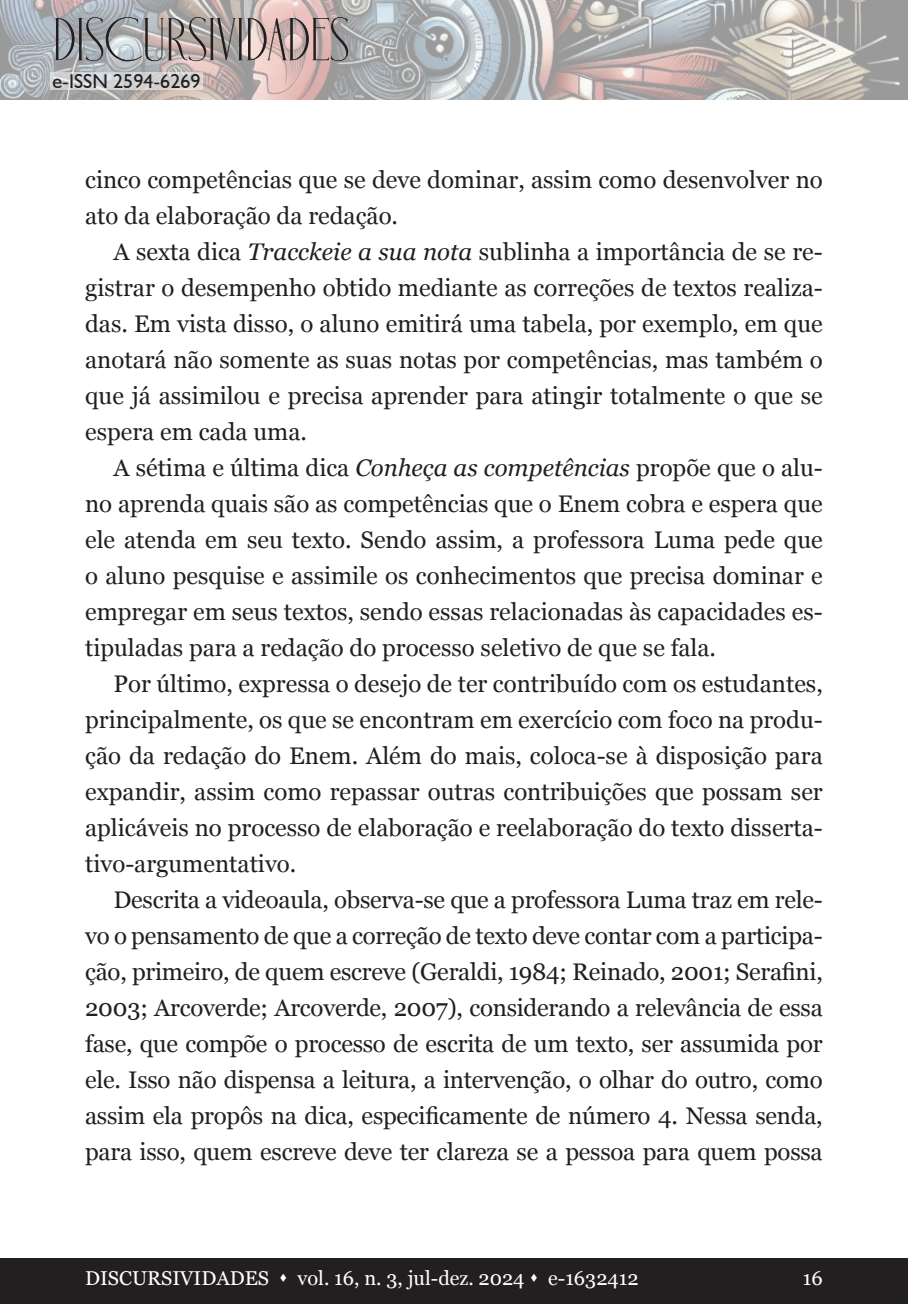
<style>
.page{position:relative;width:908px;height:1304px;background:#fff}
.page>*{position:absolute;margin:0;border:0;box-sizing:border-box;transform-origin:0 0}
.t1{font:60px "Holipop";color:#231f20}
.t2{font:24px/36px "Georgia";color:#231f20;text-align:justify}
.t3{font:20px "Georgia";color:#fff}
.t4{font:20px "Humanist 521 BT";color:#231f20}
.s1{font-style:italic}
</style>
<div class="page">
<div style="left:0;top:1259px;width:907px;height:45px;background:#231f20"></div>
<img style="left:0;top:0;width:907px;height:99px">
<svg style="left:50px;top:72px;width:153px;height:18px;background:#d5d4d5"></svg>
<h1 class="t1" style="left:53px;top:10px;width:298px">DISCURSIVIDADES</h1>
<p class="t4" style="left:52px;top:69px;width:150px">e-ISSN 2594-6269</p>
<p class="t2" style="left:85px;top:161px;width:738px">cinco competências que se deve dominar, assim como desenvolver no ato da elaboração da redação.</p>
<p class="t2" style="left:85px;top:233px;width:739px;text-indent:28px">A sexta dica <span class="s1">Tracckeie a sua nota</span> sublinha a importância de se re&shy;gistrar o desempenho obtido mediante as correções de textos realiza&shy;das. Em vista disso, o aluno emitirá uma tabela, por exemplo, em que anotará não somente as suas notas por competências, mas também o que já assimilou e precisa aprender para atingir totalmente o que se espera em cada uma.</p>
<p class="t2" style="left:85px;top:449px;width:739px;text-indent:28px">A sétima e última dica <span class="s1">Conheça as competências</span> propõe que o alu&shy;no aprenda quais são as competências que o Enem cobra e espera que ele atenda em seu texto. Sendo assim, a professora Luma pede que o aluno pesquise e assimile os conhecimentos que precisa dominar e empregar em seus textos, sendo essas relacionadas às capacidades es&shy;tipuladas para a redação do processo seletivo de que se fala.</p>
<p class="t2" style="left:85px;top:665px;width:739px;text-indent:28px">Por último, expressa o desejo de ter contribuído com os estudantes, principalmente, os que se encontram em exercício com foco na produ&shy;ção da redação do Enem. Além do mais, coloca-se à disposição para expandir, assim como repassar outras contribuições que possam ser aplicáveis no processo de elaboração e reelaboração do texto disserta&shy;tivo-argumentativo.</p>
<p class="t2" style="left:85px;top:881px;width:739px;text-indent:28px">Descrita a videoaula, observa-se que a professora Luma traz em rele&shy;vo o pensamento de que a correção de texto deve contar com a participa&shy;ção, primeiro, de quem escreve (Geraldi, 1984; Reinado, 2001; Serafini, 2003; Arcoverde; Arcoverde, 2007), considerando a relevância de essa fase, que compõe o processo de escrita de um texto, ser assumida por ele. Isso não dispensa a leitura, a intervenção, o olhar do outro, como assim ela propôs na dica, especificamente de número 4. Nessa senda, para isso, quem escreve deve ter clareza se a pessoa para quem possa</p>
<p class="t3" style="left:85px;top:1264px;width:554px">DISCURSIVIDADES ▲ vol. 16, n. 3, jul-dez. 2024 ▲ e-1632412</p>
<p class="t3" style="left:802px;top:1264px;width:21px">16</p>
</div>
